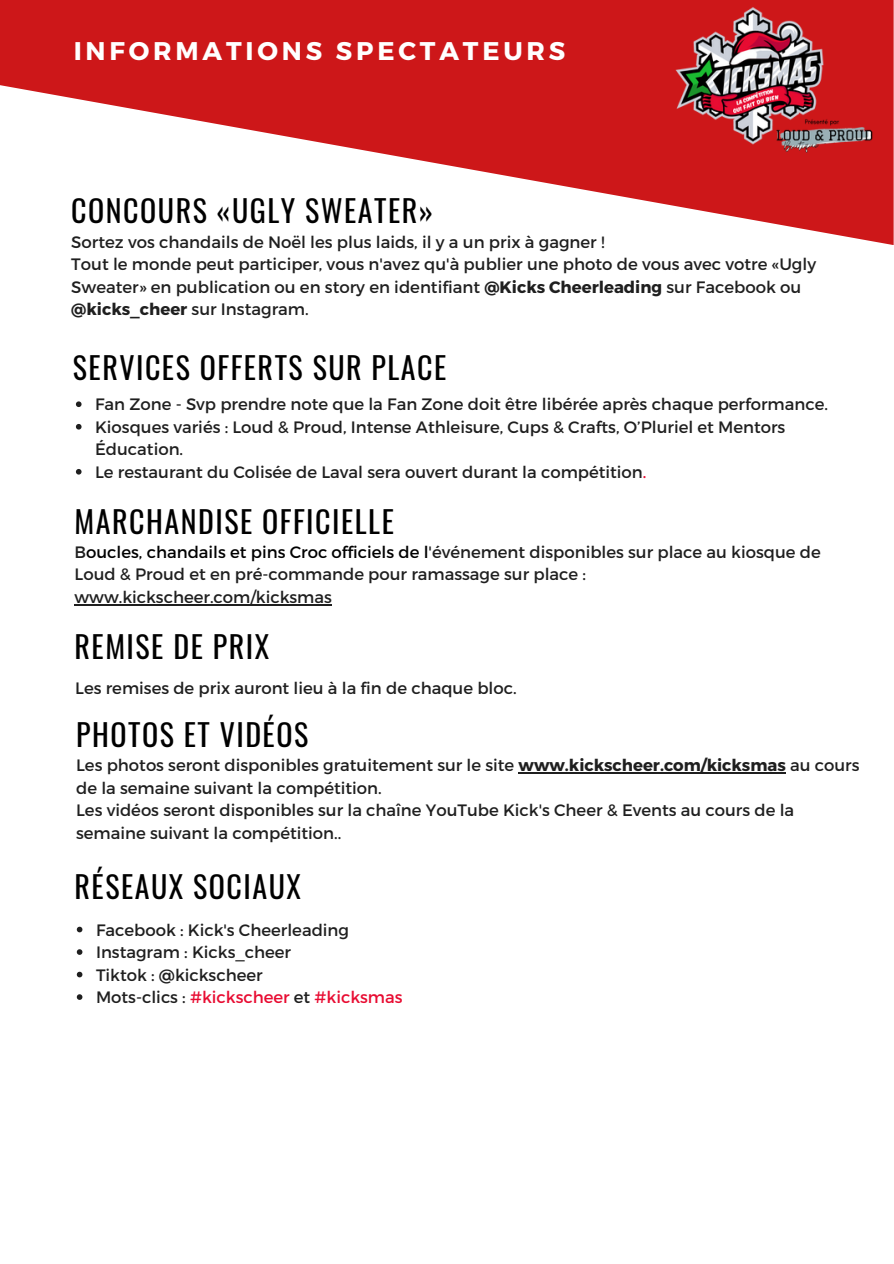
<style>
.page{position:relative;width:894px;height:1264px;background:#fff}
.page>*{position:absolute;margin:0;border:0;box-sizing:border-box;transform-origin:0 0}
.t1{font:30px "Oswald";letter-spacing:.05em;color:#000}
.t2{font:700 25.5px "Montserrat";letter-spacing:.15em;color:#fff}
.t3{font:16.5px/22.5px "Montserrat";color:#1f1f1f}
.t4{font:16.5px "Montserrat";color:#e80c32}
.s1{font-weight:700}
.s2{color:#e80c32}
.s3{color:#000}
.s4{color:#1f1f1f}
</style>
<div class="page">
<hr style="left:518px;top:772px;width:267px;height:1px;background:#1f1f1f">
<svg style="left:77px;top:926px;width:5px;height:6px"></svg>
<svg style="left:77px;top:949px;width:5px;height:5px"></svg>
<svg style="left:77px;top:971px;width:5px;height:6px"></svg>
<svg style="left:77px;top:994px;width:5px;height:5px"></svg>
<svg style="left:76px;top:401px;width:5px;height:6px"></svg>
<svg style="left:76px;top:424px;width:5px;height:5px"></svg>
<svg style="left:76px;top:469px;width:5px;height:5px"></svg>
<hr style="left:74px;top:604px;width:258px;height:1px;background:#1f1f1f">
<svg style="left:0;top:0;width:893px;height:245px;fill:#cd1719"></svg>
<img style="left:662px;top:0;width:223px;height:192px">
<p class="t2" style="left:74px;top:34px;width:493px">INFORMATIONS SPECTATEURS</p>
<h1 class="t1" style="left:71px;top:187px;width:363px">CONCOURS «UGLY SWEATER»</h1>
<p class="t3" style="left:71px;top:230px;width:534px">Sortez vos chandails de Noël les plus laids, il y a un prix à gagner !</p>
<p class="t3" style="left:71px;top:252px;width:746px">Tout le monde peut participer, vous n'avez qu'à publier une photo de vous avec votre «Ugly<br>Sweater» en publication ou en story en identifiant <span class="s1">@Kicks Cheerleading</span> sur Facebook ou <span class="s1">@kicks_cheer</span> sur Instagram.</p>
<p class="t1" style="left:73px;top:344px;width:375px">SERVICES OFFERTS SUR PLACE</p>
<p class="t3" style="left:95px;top:392px;width:734px">Fan Zone - Svp prendre note que la Fan Zone doit être libérée après chaque performance.</p>
<h1 class="t3" style="left:95px;top:415px;width:691px">Kiosques variés : Loud &amp; Proud, Intense Athleisure, Cups &amp; Crafts, O’Pluriel et Mentors<br>Éducation.</h1>
<p class="t3" style="left:95px;top:460px;width:552px">Le restaurant du Colisée de Laval sera ouvert durant la compétition<span class="s2">.</span></p>
<h1 class="t1" style="left:74px;top:498px;width:321px">MARCHANDISE OFFICIELLE</h1>
<p class="t3" style="left:74px;top:540px;width:747px">B<span class="s3">oucles, chandails et pins Croc officiels de l</span>'événement disponibles sur place au kiosque de<br>Loud &amp; Proud et en pré-commande pour ramassage sur place :</p>
<p class="t3" style="left:74px;top:585px;width:259px">www.kickscheer.com/kicksmas</p>
<p class="t1" style="left:74px;top:623px;width:196px">REMISE DE PRIX</p>
<p class="t3" style="left:75px;top:676px;width:443px">Les remises de prix auront lieu à la fin de chaque bloc.</p>
<h2 class="t1" style="left:76px;top:711px;width:233px">PHOTOS ET VIDÉOS</h2>
<p class="t3" style="left:76px;top:753px;width:784px">Les photos seront disponibles gratuitement sur le site <span class="s1">www.kickscheer.com/kicksmas</span> au cours de la semaine suivant la compétition.</p>
<p class="t3" style="left:76px;top:798px;width:719px">Les vidéos seront disponibles sur la chaîne YouTube Kick's Cheer &amp; Events au cours de la semaine suivant la compétition..</p>
<h1 class="t1" style="left:74px;top:863px;width:228px">RÉSEAUX SOCIAUX</h1>
<p class="t3" style="left:96px;top:917px;width:254px">Facebook : Kick's Cheerleading</p>
<p class="t3" style="left:96px;top:940px;width:196px">Instagram : Kicks_cheer</p>
<h1 class="t3" style="left:96px;top:962px;width:168px">Tiktok : @kickscheer</h1>
<p class="t4" style="left:96px;top:986px;width:308px"><span class="s4">Mots-clics :</span> #kickscheer <span class="s4">et</span> #kicksmas</p>
</div>
